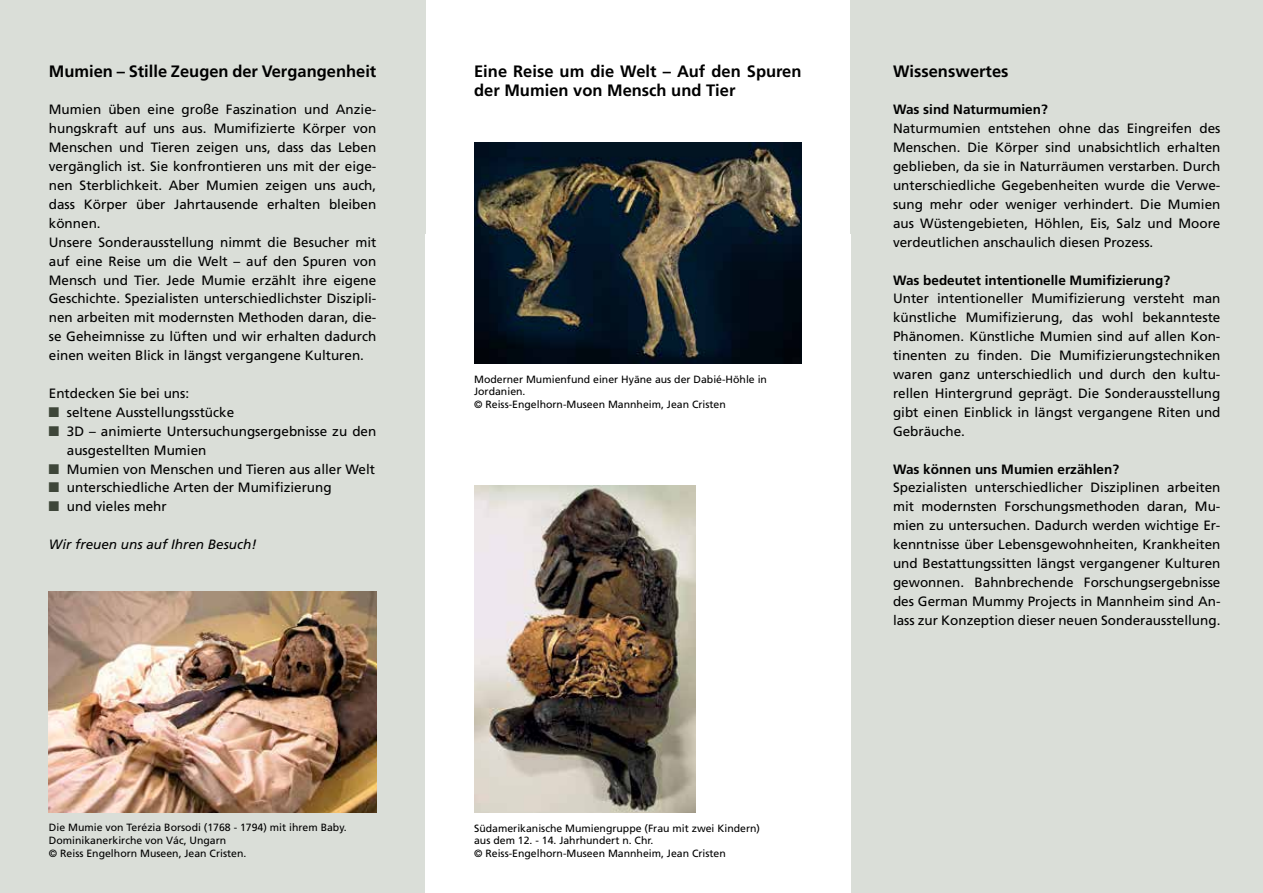
<style>
.page{position:relative;width:1263px;height:893px;background:#fff}
.page>*{position:absolute;margin:0;border:0;box-sizing:border-box;transform-origin:0 0}
.t1{font:700 16.5px/19.5px "Frutiger";color:#000}
.t2{font:13.5px/18.9px "Frutiger";color:#000;text-align:justify}
.t3{font:700 13.5px "Frutiger";color:#000}
.t4{font:italic 13.5px "Frutiger";color:#000}
.t5{font:10.5px/12.6px "Frutiger";color:#000}
.s1{font-family:"Monotype Sorts";color:#3e4639}
</style>
<div class="page">
<div style="left:0;top:0;width:425px;height:893px;background:#daded8"></div>
<div style="left:850px;top:0;width:413px;height:893px;background:#daded8"></div>
<img style="left:474px;top:142px;width:327px;height:222px">
<img style="left:474px;top:485px;width:221px;height:328px">
<img style="left:49px;top:591px;width:327px;height:221px">
<p class="t1" style="left:49px;top:61px;width:329px">Mumien – Stille Zeugen der Vergangenheit</p>
<p class="t2" style="left:49px;top:100px;width:329px;text-align:left">Mumien üben eine große Faszination und Anzie&shy;hungskraft auf uns aus. Mumifizierte Körper von Menschen und Tieren zeigen uns, dass das Leben vergänglich ist. Sie konfrontieren uns mit der eige&shy;nen Sterblichkeit. Aber Mumien zeigen uns auch, dass Körper über Jahrtausende erhalten bleiben können.<br>Unsere Sonderausstellung nimmt die Besucher mit auf eine Reise um die Welt – auf den Spuren von Mensch und Tier. Jede Mumie erzählt ihre eigene Geschichte. Spezialisten unterschiedlichster Diszipli&shy;nen arbeiten mit modernsten Methoden daran, die&shy;se Geheimnisse zu lüften und wir erhalten dadurch einen weiten Blick in längst vergangene Kulturen.</p>
<p class="t2" style="left:49px;top:384px;width:142px">Entdecken Sie bei uns:</p>
<p class="t2" style="left:49px;top:403px;width:187px"><span class="s1">N</span> seltene Ausstellungsstücke</p>
<p class="t2" style="left:49px;top:422px;width:329px"><span class="s1">N</span> 3D – animierte Untersuchungsergebnisse zu den</p>
<p class="t2" style="left:67px;top:441px;width:141px">ausgestellten Mumien</p>
<p class="t2" style="left:49px;top:459px;width:328px"><span class="s1">N</span> Mumien von Menschen und Tieren aus aller Welt</p>
<p class="t2" style="left:49px;top:478px;width:284px"><span class="s1">N</span> unterschiedliche Arten der Mumifizierung</p>
<p class="t2" style="left:49px;top:497px;width:119px"><span class="s1">N</span> und vieles mehr</p>
<p class="t4" style="left:49px;top:537px;width:209px">Wir freuen uns auf Ihren Besuch!</p>
<p class="t5" style="left:49px;top:821px;width:299px">Die Mumie von Terézia Borsodi (1768 - 1794) mit ihrem Baby.<br>Dominikanerkirche von Vác, Ungarn<br>© Reiss Engelhorn Museen, Jean Cristen.</p>
<p class="t1" style="left:474px;top:61px;width:329px">Eine Reise um die Welt – Auf den Spuren der Mumien von Mensch und Tier</p>
<p class="t5" style="left:474px;top:373px;width:294px">Moderner Mumienfund einer Hyäne aus der Dabié-Höhle in<br>Jordanien.<br>© Reiss-Engelhorn-Museen Mannheim, Jean Cristen</p>
<p class="t5" style="left:474px;top:822px;width:287px">Südamerikanische Mumiengruppe (Frau mit zwei Kindern) aus dem 12. - 14. Jahrhundert n. Chr.<br>© Reiss-Engelhorn-Museen Mannheim, Jean Cristen</p>
<p class="t1" style="left:893px;top:61px;width:117px">Wissenswertes</p>
<p class="t3" style="left:893px;top:102px;width:156px">Was sind Naturmumien?</p>
<p class="t2" style="left:893px;top:119px;width:329px">Naturmumien entstehen ohne das Eingreifen des Menschen. Die Körper sind unabsichtlich erhalten geblieben, da sie in Naturräumen verstarben. Durch unterschiedliche Gegebenheiten wurde die Verwe&shy;sung mehr oder weniger verhindert. Die Mumien aus Wüstengebieten, Höhlen, Eis, Salz und Moore verdeutlichen anschaulich diesen Prozess.</p>
<p class="t3" style="left:893px;top:272px;width:279px">Was bedeutet intentionelle Mumifizierung?</p>
<p class="t2" style="left:893px;top:289px;width:329px">Unter intentioneller Mumifizierung versteht man künstliche Mumifizierung, das wohl bekannteste Phänomen. Künstliche Mumien sind auf allen Kon&shy;tinenten zu finden. Die Mumifizierungstechniken waren ganz unterschiedlich und durch den kultu&shy;rellen Hintergrund geprägt. Die Sonderausstellung gibt einen Einblick in längst vergangene Riten und Gebräuche.</p>
<p class="t3" style="left:893px;top:461px;width:228px">Was können uns Mumien erzählen?</p>
<p class="t2" style="left:893px;top:478px;width:329px">Spezialisten unterschiedlicher Disziplinen arbeiten mit modernsten Forschungsmethoden daran, Mu&shy;mien zu untersuchen. Dadurch werden wichtige Er&shy;kenntnisse über Lebensgewohnheiten, Krankheiten und Bestattungssitten längst vergangener Kulturen gewonnen. Bahnbrechende Forschungsergebnisse des German Mummy Projects in Mannheim sind An&shy;lass zur Konzeption dieser neuen Sonderausstellung.</p>
</div>
